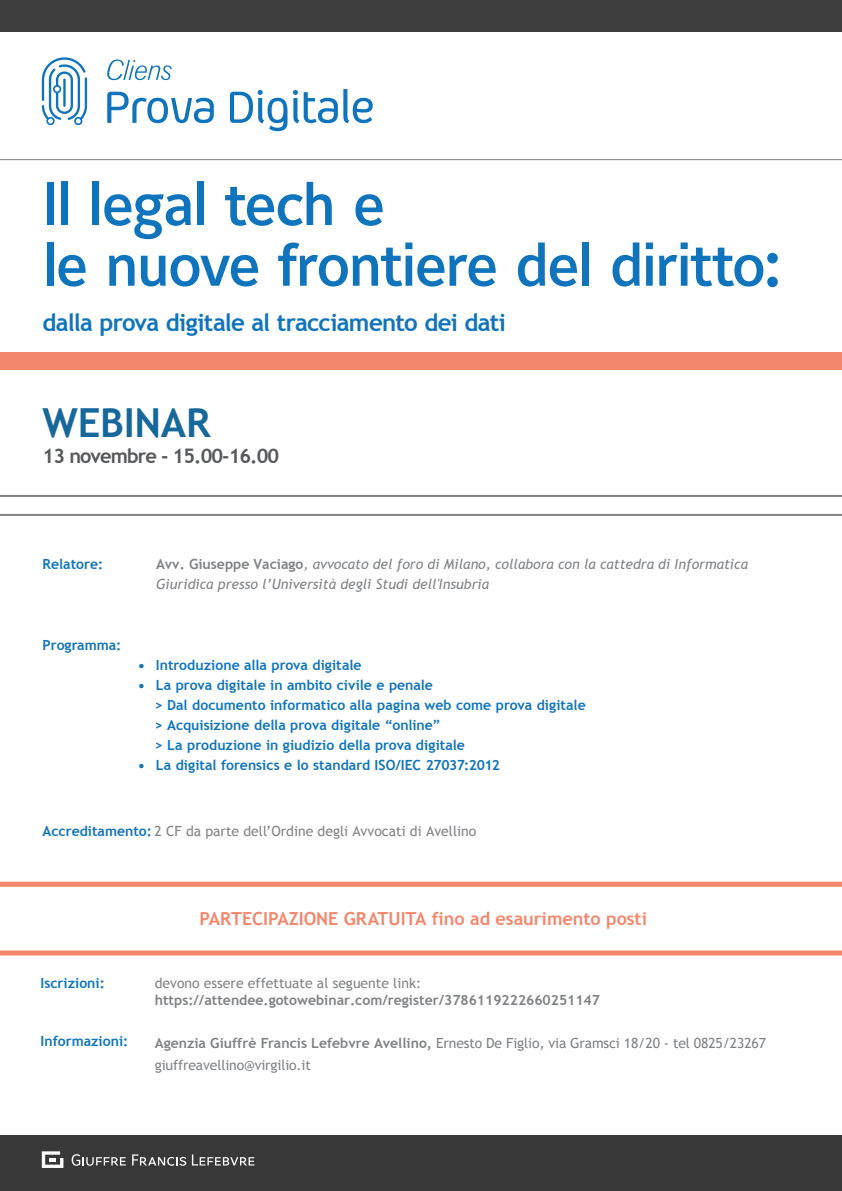
<style>
.page{position:relative;width:842px;height:1191px;background:#fff}
.page>*{position:absolute;margin:0;border:0;box-sizing:border-box;transform-origin:0 0}
.t1{font:500 60px/60.7px "Maurea";letter-spacing:-.03em;color:#1074bc}
.t2{font:700 40px "Trebuchet MS";letter-spacing:-.005em;color:#16689b}
.t3{font:700 24px "Trebuchet MS";letter-spacing:-.03em;color:#1074bc}
.t4{font:700 20px "Trebuchet MS";letter-spacing:-.045em;color:#57585a}
.t5{font:700 18px "Trebuchet MS";color:#f4866b}
.t6{font:700 14px/20px "Trebuchet MS";color:#1074bc}
.t7{font:14px/22.4px "Trebuchet MS";color:#808285}
.t8{font:italic 14px/20px "Trebuchet MS";color:#808285}
.t9{font:700 14px "Trebuchet MS";color:#808285}
.s1{font-family:"Trebuchet MS";font-weight:700}
.s2{font-style:inherit}
.s3{font-weight:700;font-style:normal}
.s4{font-weight:700;color:#1074bc}
.s5{font-weight:700}
</style>
<div class="page">
<div style="left:0;top:0;width:842px;height:31px;background:#3e3e3f"></div>
<hr style="left:0;top:159px;width:842px;height:1px;background:#808285">
<div style="left:0;top:1135px;width:842px;height:56px;background:#383839"></div>
<svg style="left:42px;top:1151px;width:21px;height:17px"></svg>
<svg style="left:72px;top:1154px;width:54px;height:11px"></svg>
<svg style="left:132px;top:1154px;width:54px;height:11px"></svg>
<svg style="left:192px;top:1154px;width:62px;height:11px"></svg>
<hr style="left:0;top:514px;width:842px;height:2px;background:#808285">
<div style="left:0;top:351px;width:842px;height:18px;background:#f4866b"></div>
<hr style="left:0;top:495px;width:842px;height:2px;background:#808285">
<svg style="left:107px;top:60px;width:65px;height:20px"></svg>
<svg style="left:42px;top:57px;width:45px;height:68px"></svg>
<svg style="left:107px;top:89px;width:266px;height:42px"></svg>
<svg style="left:0;top:881px;width:842px;height:74px"></svg>
<h1 class="t1" style="left:43px;top:177px;width:743px">Il legal tech e<br>le nuove frontiere del diritto<span class="s1">:</span></h1>
<h3 class="t3" style="left:43px;top:308px;width:465px">dalla prova digitale al tracciamento dei dati</h3>
<h2 class="t2" style="left:43px;top:397px;width:169px">WEBINAR</h2>
<h3 class="t4" style="left:43px;top:443px;width:238px">13 novembre <span class="s2">-</span> 15.00-16.00</h3>
<p class="t6" style="left:43px;top:554px;width:62px">Relatore:</p>
<p class="t8" style="left:156px;top:554px;width:593px"><span class="s3">Avv. Giuseppe Vaciago</span>, avvocato del foro di Milano, collabora con la cattedra di Informatica<br>Giuridica presso l’Università degli Studi dell'Insubria</p>
<p class="t6" style="left:43px;top:635px;width:80px">Programma:</p>
<p class="t6" style="left:138px;top:655px;width:225px">• Introduzione alla prova digitale</p>
<p class="t6" style="left:155px;top:675px;width:433px;text-indent:-17px">• La prova digitale in ambito civile e penale<br>&gt; Dal documento informatico alla pagina web come prova digitale &gt; Acquisizione della prova digitale “online”<br>&gt; La produzione in giudizio della prova digitale</p>
<p class="t6" style="left:138px;top:755px;width:363px">• La digital forensics e lo standard ISO/IEC 27037:2012</p>
<p class="t7" style="left:43px;top:820px;width:435px"><span class="s4">Accreditamento:</span> 2 CF da parte dell’Ordine degli Avvocati di Avellino</p>
<p class="t6" style="left:41px;top:973px;width:66px">Iscrizioni:</p>
<p class="t6" style="left:41px;top:1030px;width:89px">Informazioni:</p>
<p class="t5" style="left:199px;top:907px;width:449px">PARTECIPAZIONE GRATUITA fino ad esaurimento posti</p>
<p class="t7" style="left:155px;top:972px;width:268px">devono essere effettuate al seguente link:</p>
<p class="t9" style="left:155px;top:991px;width:447px">https://attendee.gotowebinar.com/register/3786119222660251147</p>
<p class="t7" style="left:155px;top:1031px;width:613px"><span class="s5">Agenzia Giuffrè Francis Lefebvre Avellino,</span> Ernesto De Figlio, via Gramsci 18/20 - tel 0825/23267 giuffreavellino@virgilio.it</p>
</div>
